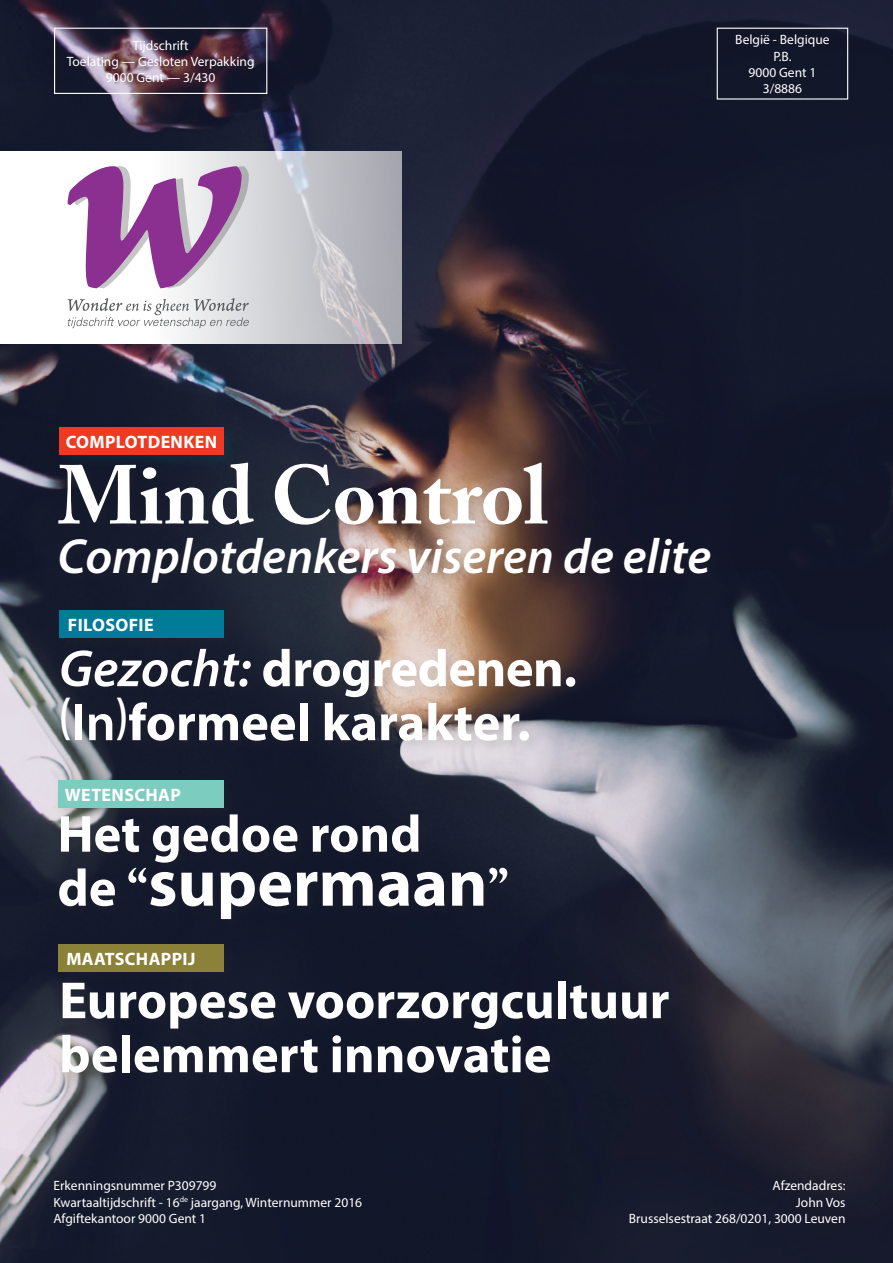
<style>
.page{position:relative;width:893px;height:1263px;background:#fff}
.page>*{position:absolute;margin:0;border:0;box-sizing:border-box;transform-origin:0 0}
.t1{font:700 82.5px "Adobe Caslon";color:#fff}
.t2{font:700 67.5px "Myriad Pro";color:#fff}
.t3{font:700 52.5px/54px "Myriad Pro";color:#fff}
.t4{font:italic 600 49.5px "Myriad Pro";color:#fff}
.t5{font:700 18px "Myriad Pro";letter-spacing:.02em;color:#fff}
.t6{font:13.5px/16.2px "Myriad Pro";color:#fff;text-align:center}
.s1{font-weight:600;font-style:italic}
.s2{font-weight:600}
.s3{font-size:52.5px}
.s4{font-family:"Adobe Caslon Pro";font-size:52.5px}
</style>
<div class="page">
<img style="left:0;top:0;width:893px;height:1263px">
<svg style="left:0;top:151px;width:402px;height:193px"></svg>
<svg style="left:68px;top:298px;width:181px;height:30px"></svg>
<svg style="left:68px;top:166px;width:181px;height:122px"></svg>
<div style="left:54px;top:28px;width:213px;height:66px;border:1px solid #fff"></div>
<div style="left:717px;top:28px;width:131px;height:72px;border:1px solid #fff"></div>
<div style="left:56px;top:644px;width:533px;height:111px;background:#3c3532;opacity:.15"></div>
<div style="left:54px;top:605px;width:183px;height:46px;background:#181c2d"></div>
<div style="left:59px;top:610px;width:164px;height:28px;background:#007c98"></div>
<div style="left:55px;top:809px;width:466px;height:124px;background:#151a2c"></div>
<div style="left:53px;top:775px;width:185px;height:47px;background:#3c3532;opacity:.15"></div>
<div style="left:58px;top:780px;width:166px;height:28px;background:#7cccbf"></div>
<div style="left:54px;top:458px;width:671px;height:139px;background:#3c3532;opacity:.15"></div>
<div style="left:55px;top:423px;width:184px;height:47px;background:#142033"></div>
<div style="left:59px;top:427px;width:165px;height:28px;background:#ee3a23"></div>
<div style="left:57px;top:976px;width:625px;height:111px;background:#15192b"></div>
<div style="left:54px;top:939px;width:184px;height:47px;background:#161a2c"></div>
<div style="left:59px;top:944px;width:165px;height:28px;background:#8b8139"></div>
<p class="t6" style="left:67px;top:37px;width:189px">Tijdschrift<br>Toelating — Gesloten Verpakking<br>9000 Gent — 3/430</p>
<p class="t6" style="left:735px;top:32px;width:96px">België - Belgique<br>P.B.<br>9000 Gent 1<br>3/8886</p>
<h3 class="t5" style="left:66px;top:430px;width:153px">COMPLOTDENKEN</h3>
<h1 class="t1" style="left:58px;top:445px;width:492px">Mind Control</h1>
<h3 class="t4" style="left:58px;top:525px;width:655px">Complotdenkers viseren de elite</h3>
<h3 class="t5" style="left:68px;top:613px;width:87px">FILOSOFIE</h3>
<h3 class="t3" style="left:59px;top:640px;width:520px"><span class="s1">Gezocht:</span> drogredenen. <span class="s2">(In)</span>formeel karakter.</h3>
<h3 class="t5" style="left:65px;top:783px;width:117px">WETENSCHAP</h3>
<h3 class="t3" style="left:58px;top:805px;width:365px">Het gedoe rond</h3>
<h2 class="t2" style="left:58px;top:839px;width:452px"><span class="s3">de</span> <span class="s4">“</span>supermaan<span class="s4">”</span></h2>
<h3 class="t5" style="left:66px;top:947px;width:131px">MAATSCHAPPIJ</h3>
<h3 class="t3" style="left:59px;top:972px;width:612px">Europese voorzorgcultuur belemmert innovatie</h3>
<p class="t6" style="left:53px;top:1177px;width:310px;text-align:left">Erkenningsnummer P309799<br>Kwartaaltijdschrift - 16<sup>de</sup> jaargang, Winternummer 2016<br>Afgiftekantoor 9000 Gent 1</p>
<p class="t6" style="left:629px;top:1177px;width:218px;text-align:right">Afzendadres:<br>John Vos<br>Brusselsestraat 268/0201, 3000 Leuven</p>
</div>
